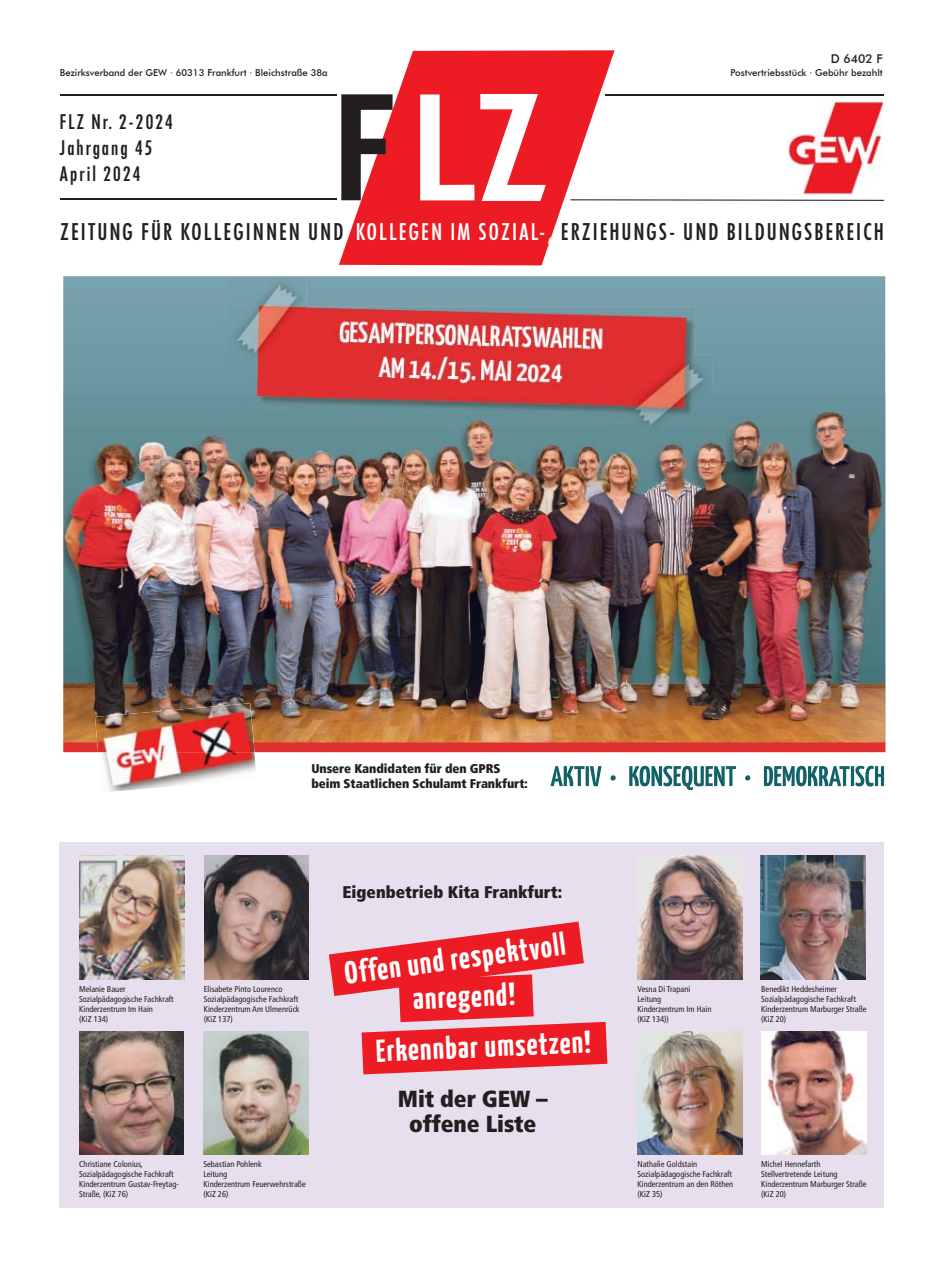
<style>
.page{position:relative;width:944px;height:1276px;background:#fff}
.page>*{position:absolute;margin:0;border:0;box-sizing:border-box;transform-origin:0 0}
.t1{font:700 31.72px/50.4px "Yanone Kaffeesatz";color:#fff}
.t2{font:25.43px "Futura SB Medium Con";letter-spacing:.105em;color:#231f20}
.t3{font:900 condensed 23.18px/25.4px "Frutiger";letter-spacing:-.005em;color:#231f20;text-align:center}
.t4{font:22.28px/26.1px "Futura SB Medium Con";letter-spacing:.095em;color:#231f20}
.t5{font:900 condensed 16.88px "Frutiger";color:#231f20}
.t6{font:900 condensed 12.6px/14.2px "Frutiger";letter-spacing:-.005em;color:#231f20}
.t7{font:500 12.15px "Futura BT";color:#231f20}
.t8{font:500 9.45px "Futura BT";color:#231f20}
.t9{font:condensed 8.55px/10.1px "Frutiger";color:#231f20}
.s1{color:#fff}
</style>
<div class="page">
<svg style="left:339px;top:50px;width:276px;height:215px;fill:#ed1c24"></svg>
<svg style="left:480px;top:94px;width:66px;height:107px"></svg>
<svg style="left:420px;top:94px;width:54px;height:106px"></svg>
<svg style="left:341px;top:94px;width:52px;height:106px"></svg>
<hr style="left:60px;top:94px;width:276px;height:1px;background:#231f20">
<hr style="left:60px;top:199px;width:276px;height:1px;background:#231f20">
<hr style="left:570px;top:199px;width:314px;height:2px;background:#231f20">
<hr style="left:605px;top:94px;width:279px;height:1px;background:#231f20">
<div style="left:60px;top:842px;width:824px;height:365px;background:#e7deee"></div>
<img style="left:204px;top:856px;width:105px;height:123px">
<img style="left:788px;top:100px;width:95px;height:94px">
<img style="left:79px;top:855px;width:105px;height:124px">
<img style="left:637px;top:855px;width:105px;height:124px">
<img style="left:761px;top:855px;width:105px;height:124px">
<img style="left:203px;top:1031px;width:105px;height:123px">
<img style="left:79px;top:1031px;width:104px;height:124px">
<img style="left:637px;top:1031px;width:105px;height:124px">
<img style="left:761px;top:1031px;width:105px;height:123px">
<svg style="left:329px;top:921px;width:278px;height:153px"></svg>
<img style="left:63px;top:276px;width:822px;height:476px">
<svg style="left:550px;top:765px;width:334px;height:25px"></svg>
<img style="left:98px;top:752px;width:159px;height:40px">
<img style="left:95px;top:703px;width:160px;height:49px">
<h3 class="t7" style="left:831px;top:51px;width:54px">D 6402 F</h3>
<p class="t8" style="left:60px;top:67px;width:269px">Bezirksverband der GEW · 60313 Frankfurt · Bleichstraße 38a</p>
<p class="t8" style="left:730px;top:67px;width:154px">Postvertriebsstück · Gebühr bezahlt</p>
<h3 class="t4" style="left:60px;top:108px;width:114px">FLZ Nr. 2-2024<br>Jahrgang 45<br>April 2024</h3>
<h2 class="t2" style="left:61px;top:217px;width:824px">ZEITUNG FÜR KOLLEGINNEN UND <span class="s1">KOLLEGEN IM SOZIAL-,</span> ERZIEHUNGS- UND BILDUNGSBEREICH</h2>
<h3 class="t6" style="left:311px;top:763px;width:218px">Unsere Kandidaten für den GPRS beim Staatlichen Schulamt Frankfurt:</h3>
<p class="t9" style="left:79px;top:984px;width:96px">Melanie Bauer<br>Sozialpädagogische Fachkraft<br>Kinderzentrum Im Hain<br>(KiZ 134)</p>
<p class="t9" style="left:204px;top:984px;width:97px">Elisabete Pinto Lourenco<br>Sozialpädagogische Fachkraft<br>Kinderzentrum Am Ulmenrück (KiZ 137)</p>
<p class="t9" style="left:79px;top:1159px;width:101px">Christiane Colonius,<br>Sozialpädagogische Fachkraft<br>Kinderzentrum Gustav-Freytag-<br>Straße, (KiZ 76)</p>
<p class="t9" style="left:203px;top:1159px;width:104px">Sebastian Pohlenk<br>Leitung<br>Kinderzentrum Feuerwehrstraße (KiZ 26)</p>
<h3 class="t5" style="left:343px;top:885px;width:221px">Eigenbetrieb Kita Frankfurt:</h3>
<h1 class="t1" style="left:342px;top:948px;width:224px;rotate:-7deg">Offen und respektvoll</h1>
<h1 class="t1" style="left:373px;top:976px;width:217px;text-indent:39px;rotate:-2deg">anregend!<br>Erkennbar umsetzen!</h1>
<h3 class="t3" style="left:398px;top:1087px;width:151px">Mit der GEW – offene Liste</h3>
<p class="t9" style="left:637px;top:984px;width:75px">Vesna Di Trapani<br>Leitung<br>Kinderzentrum Im Hain (KiZ 134))</p>
<p class="t9" style="left:761px;top:984px;width:107px">Benedikt Heddesheimer<br>Sozialpädagogische Fachkraft<br>Kinderzentrum Marburger Straße (KiZ 20)</p>
<p class="t9" style="left:637px;top:1159px;width:97px">Nathalie Goldstain<br>Sozialpädagogische Fachkraft<br>Kinderzentrum an den Röthen (KiZ 35)</p>
<p class="t9" style="left:761px;top:1159px;width:107px">Michel Hennefarth<br>Stellvertretende Leitung<br>Kinderzentrum Marburger Straße (KiZ 20)</p>
</div>
